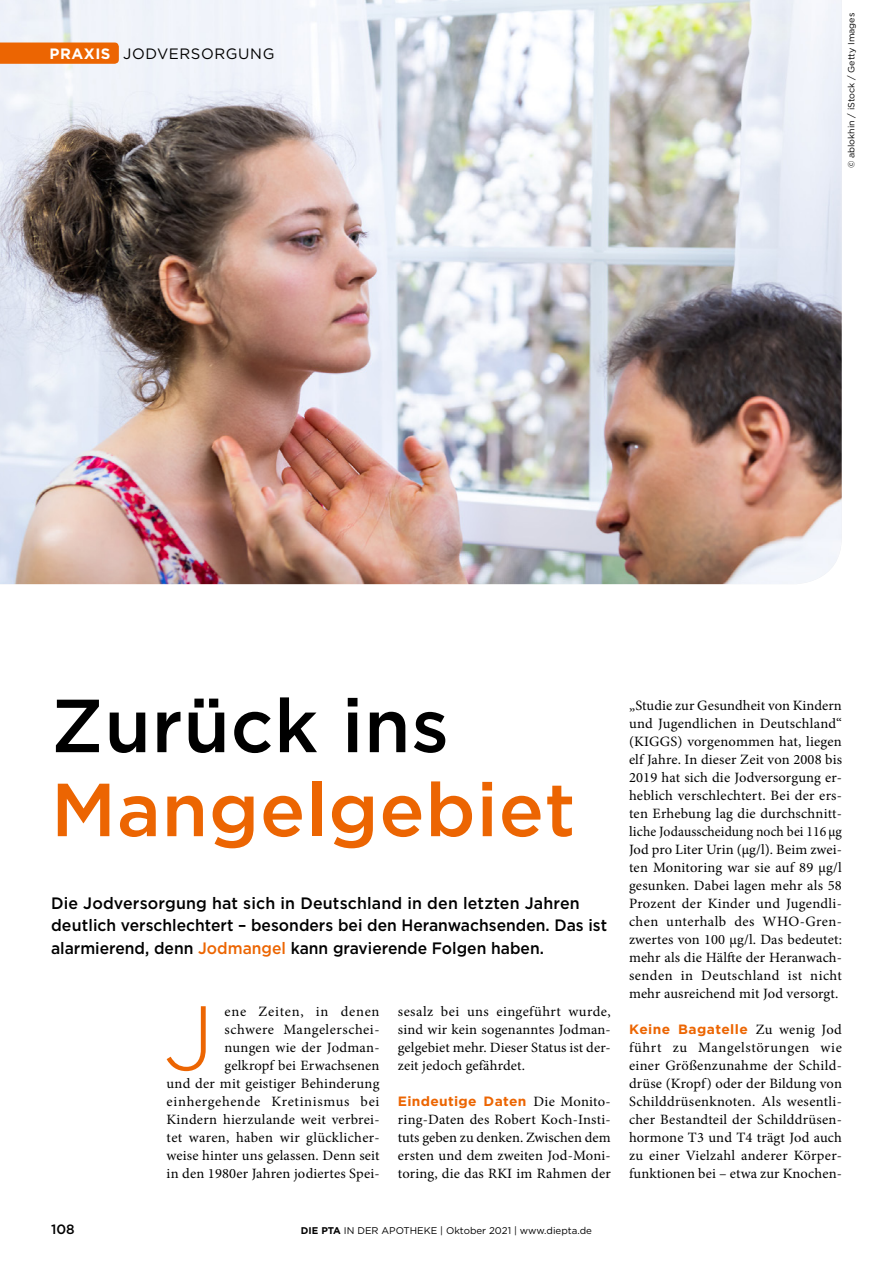
<style>
.page{position:relative;width:893px;height:1263px;background:#fff}
.page>*{position:absolute;margin:0;border:0;box-sizing:border-box;transform-origin:0 0}
.t1{font:300 91.35px "Gotham";color:#ec6502}
.t2{font:500 75px "Gotham";letter-spacing:.01em;color:#ec6502}
.t3{font:500 75px "Gotham";letter-spacing:.01em;color:#000}
.t4{font:500 16.5px/22.5px "Gotham";color:#000}
.t5{font:15px "Gotham";letter-spacing:.04em;color:#000}
.t6{font:700 15px "Gotham";letter-spacing:.04em;color:#fff}
.t7{font:14.25px/18px "Minion Pro";letter-spacing:.015em;color:#000;text-align:justify}
.t8{font:700 13.5px "Gotham";letter-spacing:.025em;color:#ec6502}
.t9{font:500 13.5px "Gotham";color:#000}
.t10{font:9.75px "Gotham";color:#000}
.t11{font:9px "Gotham";color:#000}
.s1{color:#ec6502}
.s2{font-family:"Minion Pro";font-weight:400;font-size:14.25px;color:#000}
.s3{font-weight:700}
</style>
<div class="page">
<img style="left:0;top:0;width:842px;height:584px">
<div style="left:0;top:43px;width:119px;height:21px;background:#ec6502"></div>
<p class="t6" style="left:50px;top:44px;width:63px">PRAXIS</p>
<p class="t5" style="left:123px;top:44px;width:153px">JODVERSORGUNG</p>
<p class="t11" style="left:845px;top:168px;width:157px;rotate:-90deg">© ablokhin / iStock / Getty Images</p>
<h2 class="t3" style="left:51px;top:676px;width:399px">Zurück ins</h2>
<h2 class="t2" style="left:51px;top:760px;width:526px">Mangelgebiet</h2>
<p class="t4" style="left:51px;top:891px;width:558px">Die Jodversorgung hat sich in Deutschland in den letzten Jahren deutlich verschlechtert – besonders bei den Heranwachsenden. Das ist alarmierend, denn <span class="s1">Jodmangel</span> kann gravierende Folgen haben.</p>
<p class="t7" style="left:167px;top:1003px;width:214px;text-align:right">ene Zeiten, in denen<br>schwere Mangelerschei-<br>nungen wie der Jodman-<br>gelkropf bei Erwachsenen<br>und der mit geistiger Behinderung einhergehende Kretinismus bei<br>Kindern hierzulande weit verbrei&shy;tet waren, haben wir glücklicher&shy;weise hinter uns gelassen. Denn seit in den 1980er Jahren jodiertes Spei-</p>
<p class="t7" style="left:398px;top:1003px;width:214px">sesalz bei uns eingeführt wurde, sind wir kein sogenanntes Jodman&shy;gelgebiet mehr. Dieser Status ist der&shy;zeit jedoch gefährdet.</p>
<h1 class="t1" style="left:163px;top:980px;width:53px">J</h1>
<p class="t8" style="left:398px;top:1092px;width:214px">Eindeutige Daten <span class="s2">Die Monito-</span></p>
<p class="t7" style="left:398px;top:1111px;width:214px">ring-Daten des Robert Koch-Insti&shy;tuts geben zu denken. Zwischen dem ersten und dem zweiten Jod-Moni&shy;toring, die das RKI im Rahmen der</p>
<p class="t9" style="left:51px;top:1220px;width:25px">108</p>
<p class="t10" style="left:301px;top:1224px;width:292px"><span class="s3">DIE PTA</span> IN DER APOTHEKE | Oktober 2021 | www.diepta.de</p>
<p class="t7" style="left:629px;top:697px;width:214px">„Studie zur Gesundheit von Kindern und Jugendlichen in Deutschland“ (KIGGS) vorgenommen hat, liegen elf Jahre. In dieser Zeit von 2008 bis 2019 hat sich die Jodversorgung er&shy;heblich verschlechtert. Bei der ers&shy;ten Erhebung lag die durchschnitt&shy;liche Jodausscheidung noch bei 116 µg Jod pro Liter Urin (µg/l). Beim zwei&shy;ten Monitoring war sie auf 89 µg/l gesunken. Dabei lagen mehr als 58<br>Prozent der Kinder und Jugendli&shy;chen unterhalb des WHO-Gren&shy;zwertes von 100 µg/l. Das bedeutet: mehr als die Hälfte der Heranwach&shy;senden in Deutschland ist nicht mehr ausreichend mit Jod versorgt.</p>
<p class="t8" style="left:629px;top:1020px;width:214px">Keine Bagatelle <span class="s2">Zu wenig Jod</span></p>
<p class="t7" style="left:629px;top:1039px;width:214px">führt zu Mangelstörungen wie einer Größenzunahme der Schild&shy;drüse (Kropf) oder der Bildung von Schilddrüsenknoten. Als wesentli&shy;cher Bestandteil der Schilddrüsen&shy;hormone T3 und T4 trägt Jod auch zu einer Vielzahl anderer Körper&shy;funktionen bei – etwa zur Knochen-</p>
</div>
